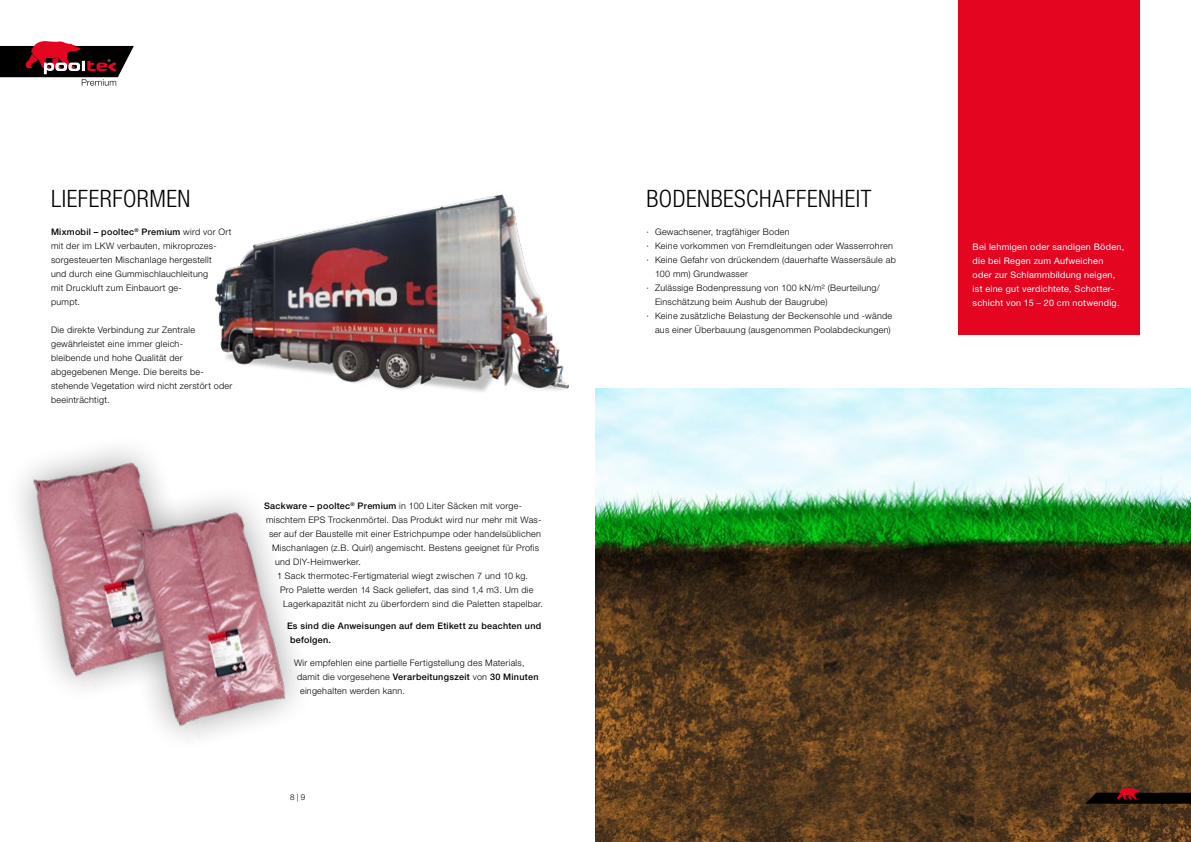
<style>
.page{position:relative;width:1191px;height:842px;background:#fff}
.page>*{position:absolute;margin:0;border:0;box-sizing:border-box;transform-origin:0 0}
.t1{font:300 condensed 24px "Helvetica Neue LT Pro";letter-spacing:.02em;color:#000}
.t2{font:300 9px/14px "Helvetica Neue LT Pro";letter-spacing:.03em;color:#000}
.t3{font:9px/14px "Helvetica Neue LT Pro";letter-spacing:.03em;color:#fff}
.t4{font:500 9px/14px "Helvetica Neue LT Pro";letter-spacing:.03em;color:#000}
.t5{font:300 8px "Helvetica Neue LT Pro";color:#000}
.s1{font-weight:500}
.s2{font-weight:300}
</style>
<div class="page">
<img style="left:595px;top:388px;width:596px;height:454px">
<svg style="left:1085px;top:788px;width:106px;height:16px;background:#2f120c"></svg>
<div style="left:958px;top:0;width:182px;height:334px;background:#e40521"></div>
<img style="left:215px;top:194px;width:354px;height:198px">
<img style="left:20px;top:449px;width:125px;height:240px">
<svg style="left:93px;top:470px;width:11px;height:219px;background:#be8692"></svg>
<img style="left:104px;top:459px;width:194px;height:279px">
<svg style="left:0;top:41px;width:134px;height:45px"></svg>
<h1 class="t1" style="left:51px;top:185px;width:141px">LIEFERFORMEN</h1>
<p class="t2" style="left:51px;top:225px;width:182px"><span class="s1">Mixmobil – pooltec</span><sup>®</sup> <span class="s1">Premium</span> wird vor Ort mit der im LKW verbauten, mikroprozes&shy;sorgesteuerten Mischanlage hergestellt<br>und durch eine Gummischlauchleitung<br>mit Druckluft zum Einbauort ge-<br>pumpt.</p>
<p class="t2" style="left:51px;top:323px;width:183px">Die direkte Verbindung zur Zentrale gewährleistet eine immer gleich-<br>bleibende und hohe Qualität der abgegebenen Menge. Die bereits be&shy;stehende Vegetation wird nicht zerstört oder beeinträchtigt.</p>
<p class="t2" style="left:264px;top:498px;width:259px"><span class="s1">Sackware – pooltec</span><sup>®</sup> <span class="s1">Premium</span> in 100 Liter Säcken mit vorge-</p>
<p class="t2" style="left:266px;top:512px;width:277px">mischtem EPS Trockenmörtel. Das Produkt wird nur mehr mit Was-</p>
<p class="t2" style="left:269px;top:526px;width:273px">ser auf der Baustelle mit einer Estrichpumpe oder handelsüblichen</p>
<p class="t2" style="left:272px;top:540px;width:269px">Mischanlagen (z.B. Quirl) angemischt. Bestens geeignet für Profis</p>
<p class="t2" style="left:275px;top:554px;width:88px">und DIY-Heimwerker.</p>
<p class="t2" style="left:277px;top:568px;width:253px">1 Sack thermotec-Fertigmaterial wiegt zwischen 7 und 10 kg.</p>
<p class="t2" style="left:280px;top:582px;width:255px">Pro Palette werden 14 Sack geliefert, das sind 1,4 m3. Um die</p>
<p class="t2" style="left:283px;top:596px;width:261px">Lagerkapazität nicht zu überfordern sind die Paletten stapelbar.</p>
<p class="t4" style="left:290px;top:619px;width:253px;text-indent:-3px">Es sind die Anweisungen auf dem Etikett zu beachten und befolgen.</p>
<p class="t2" style="left:294px;top:655px;width:232px">Wir empfehlen eine partielle Fertigstellung des Materials,</p>
<p class="t4" style="left:297px;top:670px;width:243px"><span class="s2">damit die vorgesehene</span> Verarbeitungszeit <span class="s2">von</span> 30 Minuten</p>
<p class="t2" style="left:300px;top:683px;width:106px">eingehalten werden kann.</p>
<p class="t5" style="left:290px;top:792px;width:17px">8 | 9</p>
<h1 class="t1" style="left:646px;top:185px;width:226px">BODENBESCHAFFENHEIT</h1>
<p class="t2" style="left:646px;top:225px;width:145px">· Gewachsener, tragfähiger Boden</p>
<p class="t2" style="left:646px;top:239px;width:248px">· Keine vorkommen von Fremdleitungen oder Wasserrohren</p>
<p class="t2" style="left:646px;top:253px;width:251px">· Keine Gefahr von drückendem (dauerhafte Wassersäule ab</p>
<p class="t2" style="left:655px;top:267px;width:95px">100 mm) Grundwasser</p>
<p class="t2" style="left:646px;top:281px;width:235px">· Zulässige Bodenpressung von 100 kN/m² (Beurteilung/</p>
<p class="t2" style="left:655px;top:295px;width:174px">Einschätzung beim Aushub der Baugrube)</p>
<p class="t2" style="left:646px;top:309px;width:247px">· Keine zusätzliche Belastung der Beckensohle und -wände</p>
<p class="t2" style="left:655px;top:323px;width:237px">aus einer Überbauung (ausgenommen Poolabdeckungen)</p>
<p class="t3" style="left:972px;top:240px;width:153px">Bei lehmigen oder sandigen Böden, die bei Regen zum Aufweichen oder zur Schlammbildung neigen, ist eine gut verdichtete, Schotter&shy;schicht von 15 – 20 cm notwendig.</p>
</div>
